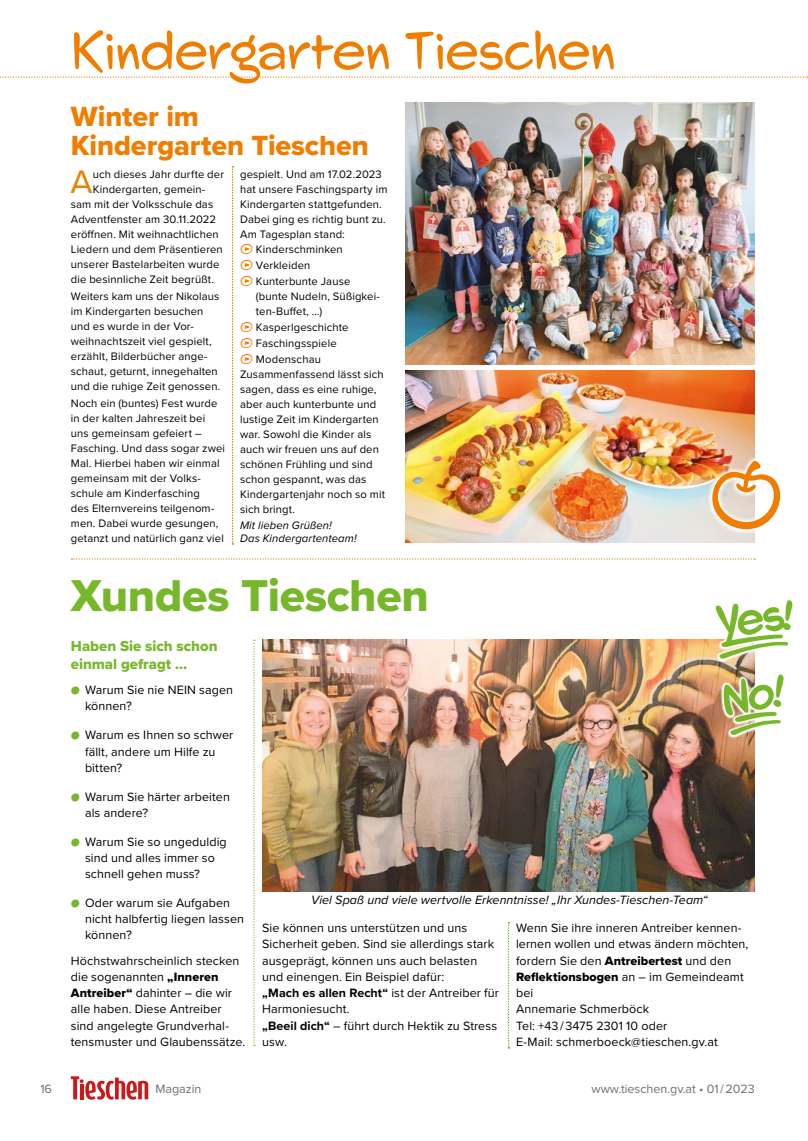
<style>
.page{position:relative;width:808px;height:1141px;background:#fff}
.page>*{position:absolute;margin:0;border:0;box-sizing:border-box;transform-origin:0 0}
.t1{font:53.75px "Swing King";letter-spacing:-.005em;color:#ef7d00}
.t2{font:46.25px "Proxima Nova Extrabld";letter-spacing:-.01em;color:#76b82a}
.t3{font:33.75px "Proxima Nova";color:#ef7d00}
.t4{font:28.75px/28.8px "Proxima Nova Extrabld";letter-spacing:-.005em;color:#ef7d00}
.t5{font:15px/17.5px "Proxima Nova Extrabld";color:#76b82a}
.t6{font:12.5px/16.2px "Proxima Nova";letter-spacing:.005em;color:#000}
.t7{font:italic 12.5px "Proxima Nova";color:#000}
.t8{font:12.5px "Proxima Nova";color:#706f6f}
.t9{font:12.5px "Proxima Nova Extrabld";letter-spacing:.01em;color:#000}
.t10{font:11.25px/15px "Proxima Nova";letter-spacing:.01em;color:#000}
.t11{font:italic 11.25px/12.5px "Proxima Nova";letter-spacing:.01em;color:#000}
.s1{color:#76b82a}
.s2{font-family:"Proxima Nova Extrabld"}
.s3{font-weight:700}
.s4{font-family:"Proxima Nova"}
</style>
<div class="page">
<svg style="left:71px;top:1076px;width:78px;height:24px"></svg>
<svg style="left:71px;top:558px;width:684px;height:2px"></svg>
<svg style="left:253px;top:640px;width:2px;height:406px"></svg>
<svg style="left:0;top:76px;width:808px;height:2px"></svg>
<svg style="left:232px;top:166px;width:2px;height:378px"></svg>
<img style="left:405px;top:102px;width:350px;height:262px">
<img style="left:405px;top:370px;width:350px;height:172px">
<svg style="left:707px;top:455px;width:74px;height:80px"></svg>
<svg style="left:712px;top:461px;width:68px;height:68px"></svg>
<img style="left:262px;top:640px;width:493px;height:251px">
<svg style="left:712px;top:603px;width:81px;height:59px"></svg>
<svg style="left:716px;top:600px;width:76px;height:59px"></svg>
<svg style="left:720px;top:671px;width:35px;height:67px"></svg>
<svg style="left:724px;top:674px;width:60px;height:61px"></svg>
<svg style="left:508px;top:922px;width:1px;height:126px"></svg>
<h1 class="t1" style="left:71px;top:19px;width:546px">Kindergarten Tieschen</h1>
<h3 class="t4" style="left:71px;top:102px;width:299px">Winter im<br>Kindergarten Tieschen</h3>
<h3 class="t3" style="left:71px;top:156px;width:24px">A</h3>
<p class="t10" style="left:93px;top:166px;width:133px">uch dieses Jahr durfte der</p>
<p class="t10" style="left:240px;top:166px;width:143px">gespielt. Und am 17.02.2023</p>
<p class="t10" style="left:240px;top:181px;width:149px">hat unsere Faschingsparty im</p>
<p class="t10" style="left:240px;top:196px;width:143px">Kindergarten stattgefunden.</p>
<p class="t10" style="left:240px;top:211px;width:147px">Dabei ging es richtig bunt zu.</p>
<p class="t10" style="left:240px;top:226px;width:106px">Am Tagesplan stand:</p>
<p class="t10" style="left:256px;top:242px;width:88px">Kinderschminken</p>
<p class="t10" style="left:256px;top:258px;width:56px">Verkleiden</p>
<p class="t10" style="left:256px;top:273px;width:96px">Kunterbunte Jause</p>
<p class="t10" style="left:256px;top:288px;width:125px">(bunte Nudeln, Süßigkei-</p>
<p class="t10" style="left:256px;top:303px;width:68px">ten-Buffet, …)</p>
<p class="t10" style="left:256px;top:319px;width:94px">Kasperlgeschichte</p>
<p class="t10" style="left:256px;top:335px;width:82px">Faschingsspiele</p>
<p class="t10" style="left:256px;top:351px;width:66px">Modenschau</p>
<p class="t10" style="left:240px;top:367px;width:145px">Zusammenfassend lässt sich</p>
<p class="t10" style="left:240px;top:382px;width:138px">sagen, dass es eine ruhige,</p>
<p class="t10" style="left:240px;top:397px;width:138px">aber auch kunterbunte und</p>
<p class="t10" style="left:240px;top:412px;width:140px">lustige Zeit im Kindergarten</p>
<p class="t10" style="left:240px;top:427px;width:133px">war. Sowohl die Kinder als</p>
<p class="t10" style="left:240px;top:442px;width:140px">auch wir freuen uns auf den</p>
<p class="t10" style="left:240px;top:457px;width:134px">schönen Frühling und sind</p>
<p class="t10" style="left:240px;top:472px;width:128px">schon gespannt, was das</p>
<p class="t10" style="left:240px;top:487px;width:146px">Kindergartenjahr noch so mit</p>
<p class="t10" style="left:240px;top:502px;width:57px">sich bringt.</p>
<p class="t11" style="left:240px;top:519px;width:118px">Mit lieben Grüßen!<br>Das Kindergartenteam!</p>
<p class="t10" style="left:93px;top:181px;width:114px">Kindergarten, gemein-</p>
<p class="t10" style="left:71px;top:196px;width:144px">sam mit der Volksschule das</p>
<p class="t10" style="left:71px;top:211px;width:147px">Adventfenster am 30.11.2022</p>
<p class="t10" style="left:71px;top:226px;width:149px">eröffnen. Mit weihnachtlichen</p>
<p class="t10" style="left:71px;top:241px;width:153px">Liedern und dem Präsentieren</p>
<p class="t10" style="left:71px;top:256px;width:150px">unserer Bastelarbeiten wurde</p>
<p class="t10" style="left:71px;top:271px;width:145px">die besinnliche Zeit begrüßt.</p>
<p class="t10" style="left:71px;top:288px;width:151px">Weiters kam uns der Nikolaus im Kindergarten besuchen und es wurde in der Vor&shy;weihnachtszeit viel gespielt, erzählt, Bilderbücher ange&shy;schaut, geturnt, innegehalten und die ruhige Zeit genossen.</p>
<p class="t10" style="left:71px;top:395px;width:156px">Noch ein (buntes) Fest wurde in der kalten Jahreszeit bei uns gemeinsam gefeiert –<br>Fasching. Und dass sogar zwei<br>Mal. Hierbei haben wir einmal gemeinsam mit der Volks&shy;schule am Kinderfasching<br>des Elternvereins teilgenom&shy;men. Dabei wurde gesungen, getanzt und natürlich ganz viel</p>
<h2 class="t2" style="left:71px;top:561px;width:359px">Xundes Tieschen</h2>
<h3 class="t5" style="left:71px;top:637px;width:148px">Haben Sie sich schon einmal gefragt …</h3>
<p class="t6" style="left:85px;top:681px;width:150px;text-indent:-14px"><span class="s1">●</span> Warum Sie nie NEIN sagen können?</p>
<p class="t6" style="left:85px;top:726px;width:150px;text-indent:-14px"><span class="s1">●</span> Warum es Ihnen so schwer fällt, andere um Hilfe zu bitten?</p>
<p class="t6" style="left:85px;top:788px;width:146px;text-indent:-14px"><span class="s1">●</span> Warum Sie härter arbeiten als andere?</p>
<p class="t6" style="left:85px;top:833px;width:143px;text-indent:-14px"><span class="s1">●</span> Warum Sie so ungeduldig sind und alles immer so schnell gehen muss?</p>
<p class="t6" style="left:85px;top:894px;width:160px;text-indent:-14px"><span class="s1">●</span> Oder warum sie Aufgaben nicht halbfertig liegen lassen können?</p>
<p class="t6" style="left:71px;top:952px;width:176px">Höchstwahrscheinlich stecken die sogenannten <span class="s2">„Inneren<br>Antreiber“</span> dahinter – die wir alle haben. Diese Antreiber sind angelegte Grundverhal&shy;tensmuster und Glaubenssätze.</p>
<p class="t7" style="left:311px;top:890px;width:398px">Viel Spaß und viele wertvolle Erkenntnisse! „Ihr Xundes-Tieschen-Team“</p>
<p class="t6" style="left:262px;top:919px;width:238px">Sie können uns unterstützen und uns<br>Sicherheit geben. Sind sie allerdings stark ausgeprägt, können uns auch belasten und einengen. Ein Beispiel dafür:<br><span class="s3">„Mach es allen Recht“</span> ist der Antreiber für<br>Harmoniesucht.<br><span class="s3">„Beeil dich“</span> – führt durch Hektik zu Stress usw.</p>
<p class="t6" style="left:516px;top:919px;width:234px">Wenn Sie ihre inneren Antreiber kennen&shy;lernen wollen und etwas ändern möchten, fordern Sie den <span class="s2">Antreibertest</span> und den</p>
<p class="t9" style="left:516px;top:967px;width:229px">Reflektionsbogen <span class="s4">an – im Gemeindeamt</span></p>
<p class="t6" style="left:516px;top:984px;width:203px">bei<br>Annemarie Schmerböck<br>Tel: +43 / 3475 2301 10 oder<br>E-Mail: schmerboeck@tieschen.gv.at</p>
<p class="t8" style="left:40px;top:1079px;width:13px">16</p>
<p class="t8" style="left:155px;top:1079px;width:48px">Magazin</p>
<p class="t8" style="left:591px;top:1079px;width:165px">www.tieschen.gv.at • 01 / 2023</p>
</div>
